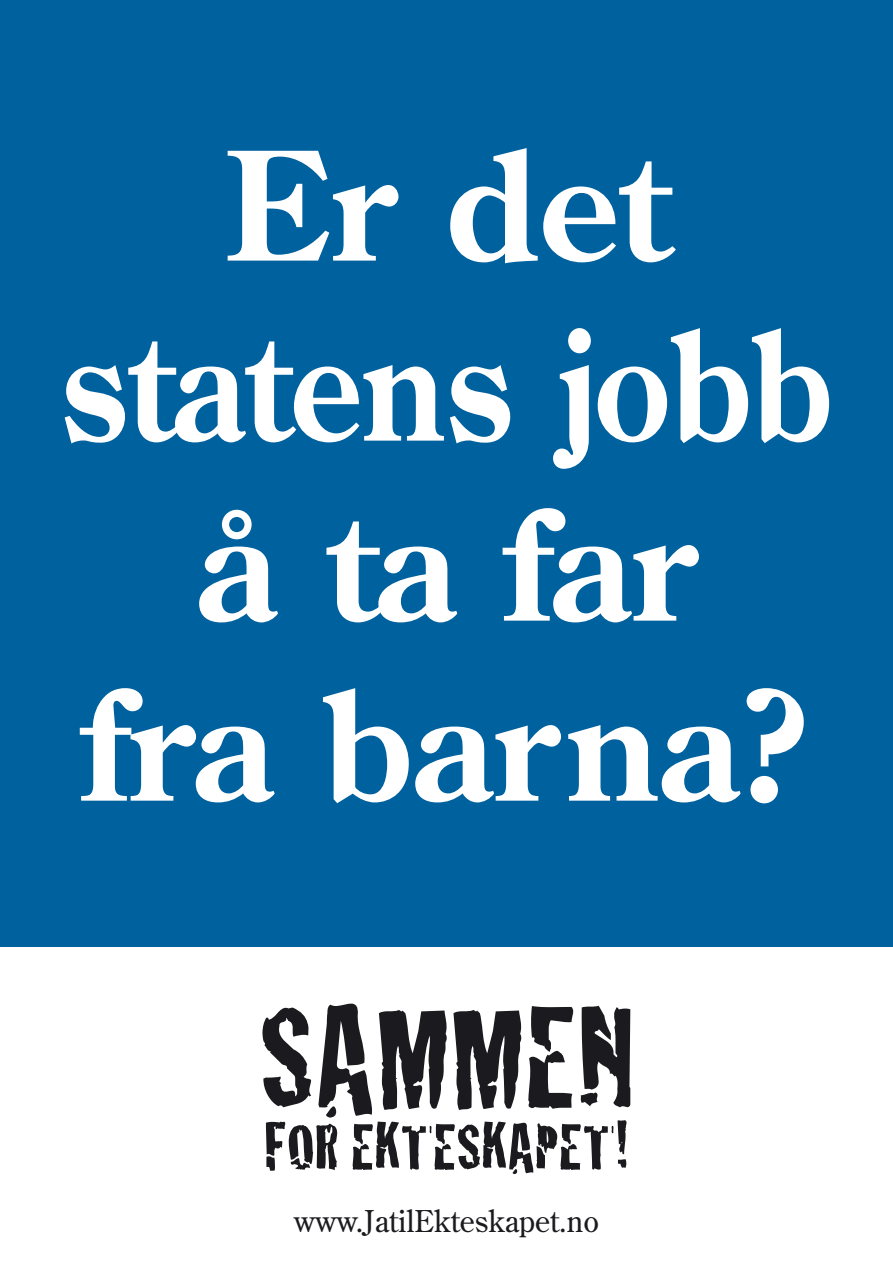
<style>
.page{position:relative;width:893px;height:1263px;background:#fff}
.page>*{position:absolute;margin:0;border:0;box-sizing:border-box;transform-origin:0 0}
.t1{font:700 150px "Century Old Style Std";color:#fff}
.t2{font:700 150px "Century Old Style Std";color:#fff;scale:.9 1}
.t3{font:150px "Cracked";color:#1b1b1f}
.t4{font:67.5px "Cracked";color:#1b1b1f}
.t5{font:30px "Century Old Style Std";color:#1b1b1f}
</style>
<div class="page">
<div style="left:0;top:0;width:893px;height:946px;background:#00619f"></div>
<p class="t1" style="left:224px;top:107px;width:446px">Er det</p>
<p class="t2" style="left:60px;top:287px;width:860px">statens jobb</p>
<p class="t1" style="left:197px;top:467px;width:501px">å ta far</p>
<p class="t1" style="left:83px;top:647px;width:729px">fra barna?</p>
<p class="t3" style="left:259px;top:936px;width:376px">SAMMEN</p>
<p class="t4" style="left:264px;top:1092px;width:366px">FOR EKTESKAPET!</p>
<p class="t5" style="left:294px;top:1202px;width:307px">www.JatilEkteskapet.no</p>
</div>
